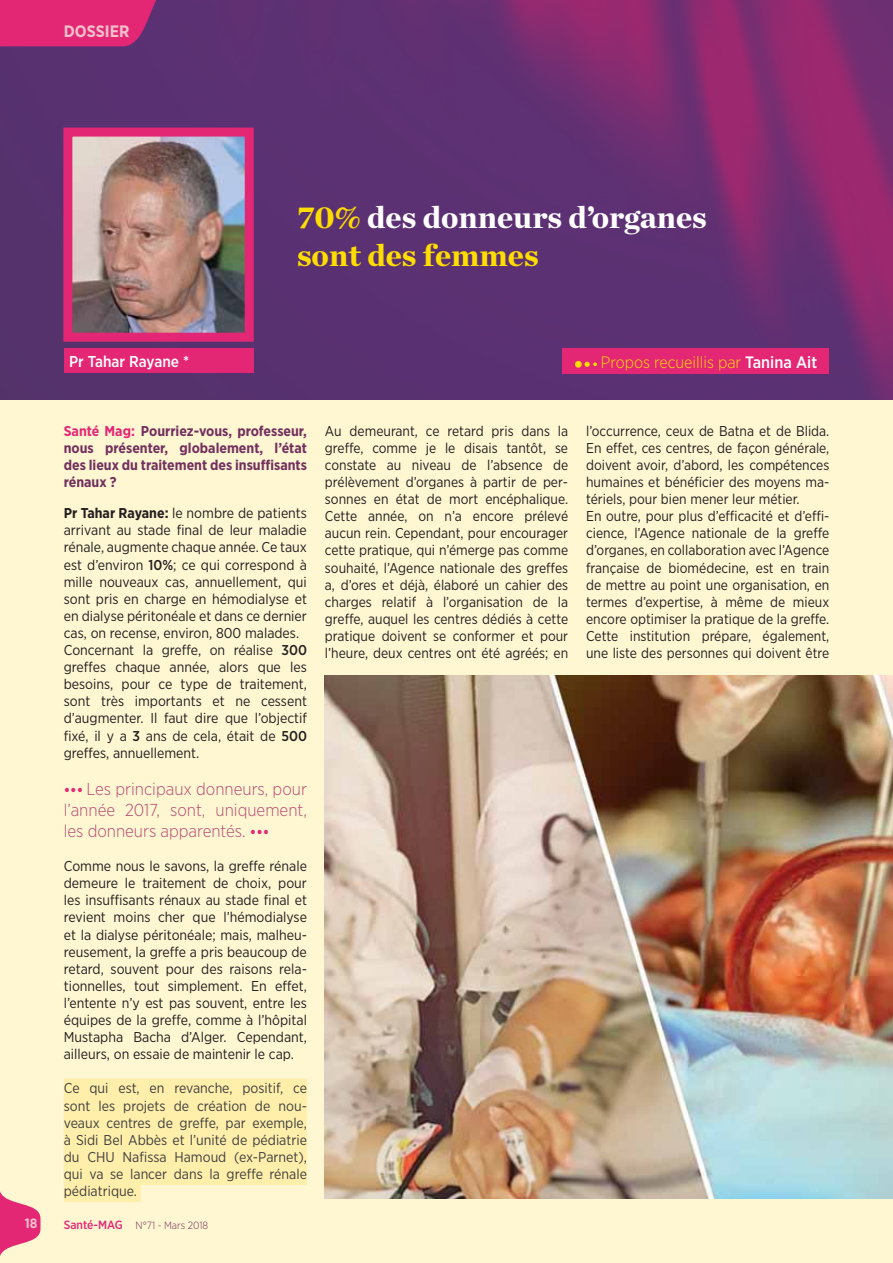
<style>
.page{position:relative;width:893px;height:1263px;background:#fff6d2}
.page>*{position:absolute;margin:0;border:0;box-sizing:border-box;transform-origin:0 0}
.t1{font:900 31.5px/37.8px "Chronicle Deck";color:#fff}
.t2{font:300 17.25px/20.7px "Gotham Narrow";color:#b64a73;text-align:justify}
.t3{font:300 16.5px "Gotham Narrow";color:#fd0}
.t4{font:700 16.5px "Gotham Narrow";color:#f5c1cc}
.t5{font:500 15.75px "Gotham Narrow";color:#fff}
.t6{font:14.25px/17.1px "Gotham Narrow";color:#231f20}
.t7{font:14.25px/17.1px "Gotham Narrow";color:#404041;text-align:justify}
.t8{font:700 14.25px/17.1px "Gotham Narrow";color:#72305e;text-align:justify}
.t9{font:700 13.5px "Gotham Narrow";color:#f5c1cc}
.t10{font:500 12px "Gotham Narrow";color:#e42775}
.t11{font:300 10.5px "Gotham Narrow";color:#733157}
.s1{color:#fd0}
.s2{font-weight:500;color:#fff}
.s3{color:#e42775}
.s4{font-weight:700}
.s5{font-weight:500}
.s6{font-weight:700;font-size:14.25px;color:#e42775}
</style>
<div class="page">
<div style="left:64px;top:1078px;width:243px;height:21px;background:#ffefaa"></div>
<div style="left:64px;top:1095px;width:243px;height:21px;background:#ffefaa"></div>
<div style="left:64px;top:1112px;width:243px;height:21px;background:#ffefaa"></div>
<div style="left:64px;top:1130px;width:243px;height:21px;background:#ffefaa"></div>
<div style="left:64px;top:1147px;width:243px;height:21px;background:#ffefaa"></div>
<div style="left:64px;top:1164px;width:243px;height:21px;background:#ffefaa"></div>
<div style="left:64px;top:1181px;width:77px;height:21px;background:#ffefaa"></div>
<img style="left:0;top:0;width:893px;height:399px">
<div style="left:65px;top:348px;width:189px;height:25px;background:#e42775"></div>
<div style="left:562px;top:348px;width:267px;height:26px;background:#e42775"></div>
<div style="left:575px;top:361px;width:7px;height:7px;background:#fd0;border-radius:50%"></div>
<svg style="left:584px;top:362px;width:13px;height:5px"></svg>
<img style="left:325px;top:675px;width:568px;height:524px">
<img style="left:73px;top:138px;width:171px;height:194px">
<div style="left:63px;top:128px;width:191px;height:214px;border:9px solid #e42775"></div>
<svg style="left:0;top:0;width:174px;height:46px;background:#cd2874"></svg>
<svg style="left:0;top:1191px;width:40px;height:65px"></svg>
<p class="t4" style="left:64px;top:24px;width:67px">DOSSIER</p>
<h1 class="t1" style="left:297px;top:202px;width:411px"><span class="s1">70%</span> des donneurs d’organes <span class="s1">sont des femmes</span></h1>
<p class="t5" style="left:69px;top:355px;width:121px">Pr Tahar Rayane *</p>
<p class="t3" style="left:601px;top:354px;width:218px">Propos recueillis par <span class="s2">Tanina Ait</span></p>
<p class="t8" style="left:64px;top:423px;width:245px"><span class="s3">Santé Mag:</span> Pourriez-vous, professeur, nous présenter, globalement, l’état des lieux du traitement des insuffisants rénaux ?</p>
<p class="t6" style="left:64px;top:506px;width:245px"><span class="s4">Pr Tahar Rayane:</span> le nombre de patients arrivant au stade final de leur maladie rénale, augmente chaque année. Ce taux est d’environ <span class="s5">10%</span>; ce qui correspond à mille nouveaux cas, annuellement, qui sont pris en charge en hémodialyse et en dialyse péritonéale et dans ce dernier cas, on recense, environ, 800 malades.<br>Concernant la greffe, on réalise <span class="s5">300 </span>greffes chaque année, alors que les besoins, pour ce type de traitement, sont très importants et ne cessent d’augmenter. Il faut dire que l’objectif fixé, il y a <span class="s5">3</span> ans de cela, était de <span class="s5">500 </span>greffes, annuellement.</p>
<p class="t2" style="left:64px;top:780px;width:245px"><span class="s6">•••</span> Les principaux donneurs, pour l’année 2017, sont, uniquement, les donneurs apparentés. <span class="s6">•••</span></p>
<p class="t6" style="left:64px;top:859px;width:245px;text-align:justify">Comme nous le savons, la greffe rénale demeure le traitement de choix, pour les insuffisants rénaux au stade final et revient moins cher que l’hémodialyse et la dialyse péritonéale; mais, malheu&shy;reusement, la greffe a pris beaucoup de retard, souvent pour des raisons rela&shy;tionnelles, tout simplement. En effet, l’entente n’y est pas souvent, entre les équipes de la greffe, comme à l’hôpital Mustapha Bacha d’Alger. Cependant, ailleurs, on essaie de maintenir le cap.</p>
<p class="t7" style="left:64px;top:1081px;width:245px">Ce qui est, en revanche, positif, ce sont les projets de création de nou&shy;veaux centres de greffe, par exemple, à Sidi Bel Abbès et l’unité de pédiatrie du CHU Nafissa Hamoud (ex-Parnet), qui va se lancer dans la greffe rénale pédiatrique.</p>
<p class="t9" style="left:25px;top:1218px;width:14px">18</p>
<p class="t11" style="left:136px;top:1220px;width:74px">N°71 - Mars 2018</p>
<p class="t10" style="left:64px;top:1220px;width:60px">Santé-MAG</p>
<p class="t6" style="left:325px;top:423px;width:245px;text-align:justify">Au demeurant, ce retard pris dans la greffe, comme je le disais tantôt, se constate au niveau de l’absence de prélèvement d’organes à partir de per&shy;sonnes en état de mort encéphalique.<br>Cette année, on n’a encore prélevé aucun rein. Cependant, pour encourager cette pratique, qui n’émerge pas comme souhaité, l’Agence nationale des greffes a, d’ores et déjà, élaboré un cahier des charges relatif à l’organisation de la greffe, auquel les centres dédiés à cette pratique doivent se conformer et pour l’heure, deux centres ont été agréés; en</p>
<p class="t6" style="left:586px;top:423px;width:245px">l’occurrence, ceux de Batna et de Blida.<br>En effet, ces centres, de façon générale, doivent avoir, d’abord, les compétences humaines et bénéficier des moyens ma&shy;tériels, pour bien mener leur métier.<br>En outre, pour plus d’efficacité et d’effi&shy;cience, l’Agence nationale de la greffe d’organes, en collaboration avec l’Agence française de biomédecine, est en train de mettre au point une organisation, en termes d’expertise, à même de mieux encore optimiser la pratique de la greffe.<br>Cette institution prépare, également, une liste des personnes qui doivent être</p>
</div>
